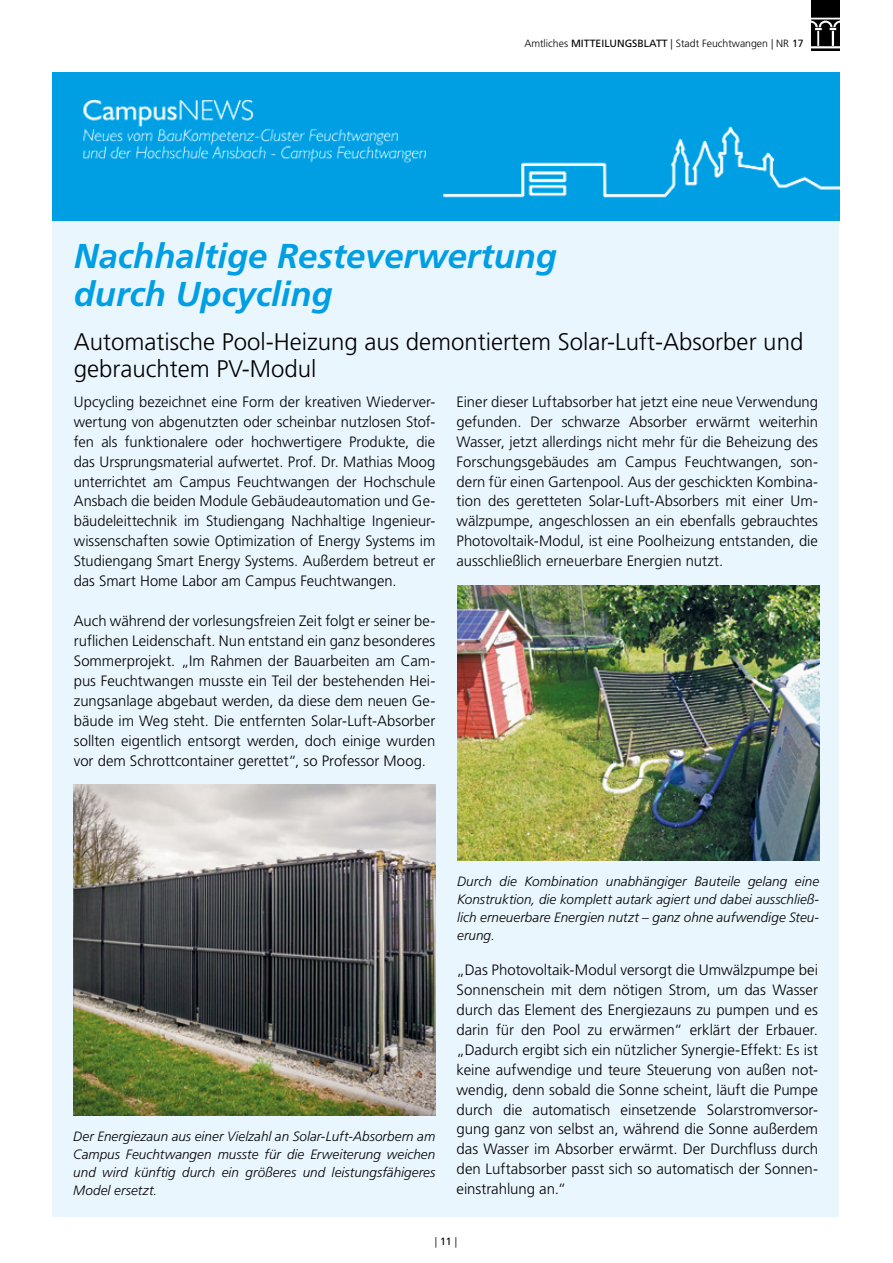
<style>
.page{position:relative;width:893px;height:1263px;background:#fff}
.page>*{position:absolute;margin:0;border:0;box-sizing:border-box;transform-origin:0 0}
.t1{font:italic 700 34.5px/37.5px "Frutiger";color:#009ee3}
.t2{font:300 24px/27px "Frutiger";color:#000}
.t3{font:300 15px/20px "Frutiger";color:#000;text-align:justify}
.t4{font:italic 300 13.5px/18px "Frutiger";letter-spacing:.005em;color:#000;text-align:justify}
.t5{font:300 10.5px "Frutiger";color:#000}
.s1{font-weight:400}
</style>
<div class="page">
<img style="left:812px;top:0;width:28px;height:51px">
<div style="left:53px;top:221px;width:786px;height:995px;background:#eaf6fe"></div>
<img style="left:53px;top:72px;width:786px;height:149px">
<img style="left:73px;top:784px;width:362px;height:331px">
<img style="left:457px;top:585px;width:362px;height:275px">
<p class="t5" style="left:524px;top:37px;width:281px">Amtliches <span class="s1">MITTEILUNGSBLATT</span> | Stadt Feuchtwangen | NR <span class="s1">17</span></p>
<h1 class="t1" style="left:74px;top:238px;width:485px">Nachhaltige Resteverwertung durch Upcycling</h1>
<h2 class="t2" style="left:74px;top:328px;width:731px">Automatische Pool-Heizung aus demontiertem Solar-Luft-Absorber und gebrauchtem PV-Modul</h2>
<p class="t3" style="left:74px;top:392px;width:363px">Upcycling bezeichnet eine Form der kreativen Wiederver&shy;wertung von abgenutzten oder scheinbar nutzlosen Stof&shy;fen als funktionalere oder hochwertigere Produkte, die das Ursprungsmaterial aufwertet. Prof. Dr. Mathias Moog unterrichtet am Campus Feuchtwangen der Hochschule Ansbach die beiden Module Gebäudeautomation und Ge&shy;bäudeleittechnik im Studiengang Nachhaltige Ingenieur&shy;wissenschaften sowie Optimization of Energy Systems im Studiengang Smart Energy Systems. Außerdem betreut er das Smart Home Labor am Campus Feuchtwangen.</p>
<p class="t3" style="left:74px;top:611px;width:363px">Auch während der vorlesungsfreien Zeit folgt er seiner be&shy;ruflichen Leidenschaft. Nun entstand ein ganz besonderes Sommerprojekt. „Im Rahmen der Bauarbeiten am Cam&shy;pus Feuchtwangen musste ein Teil der bestehenden Hei&shy;zungsanlage abgebaut werden, da diese dem neuen Ge&shy;bäude im Weg steht. Die entfernten Solar-Luft-Absorber sollten eigentlich entsorgt werden, doch einige wurden vor dem Schrottcontainer gerettet“, so Professor Moog.</p>
<p class="t3" style="left:457px;top:392px;width:363px">Einer dieser Luftabsorber hat jetzt eine neue Verwendung gefunden. Der schwarze Absorber erwärmt weiterhin Wasser, jetzt allerdings nicht mehr für die Beheizung des Forschungsgebäudes am Campus Feuchtwangen, son&shy;dern für einen Gartenpool. Aus der geschickten Kombina&shy;tion des geretteten Solar-Luft-Absorbers mit einer Um&shy;wälzpumpe, angeschlossen an ein ebenfalls gebrauchtes Photovoltaik-Modul, ist eine Poolheizung entstanden, die ausschließlich erneuerbare Energien nutzt.</p>
<p class="t4" style="left:73px;top:1127px;width:363px">Der Energiezaun aus einer Vielzahl an Solar-Luft-Absorbern am Campus Feuchtwangen musste für die Erweiterung weichen und wird künftig durch ein größeres und leistungsfähigeres Model ersetzt.</p>
<p class="t4" style="left:457px;top:872px;width:363px">Durch die Kombination unabhängiger Bauteile gelang eine Konstruktion, die komplett autark agiert und dabei ausschließ&shy;lich erneuerbare Energien nutzt – ganz ohne aufwendige Steu&shy;erung.</p>
<p class="t3" style="left:457px;top:960px;width:363px">„Das Photovoltaik-Modul versorgt die Umwälzpumpe bei Sonnenschein mit dem nötigen Strom, um das Wasser durch das Element des Energiezauns zu pumpen und es darin für den Pool zu erwärmen“ erklärt der Erbauer. „Dadurch ergibt sich ein nützlicher Synergie-Effekt: Es ist keine aufwendige und teure Steuerung von außen not&shy;wendig, denn sobald die Sonne scheint, läuft die Pumpe durch die automatisch einsetzende Solarstromversor&shy;gung ganz von selbst an, während die Sonne außerdem das Wasser im Absorber erwärmt. Der Durchfluss durch den Luftabsorber passt sich so automatisch der Sonnen&shy;einstrahlung an.“</p>
<p class="t5" style="left:435px;top:1236px;width:24px">| <span class="s1">11</span> |</p>
</div>
